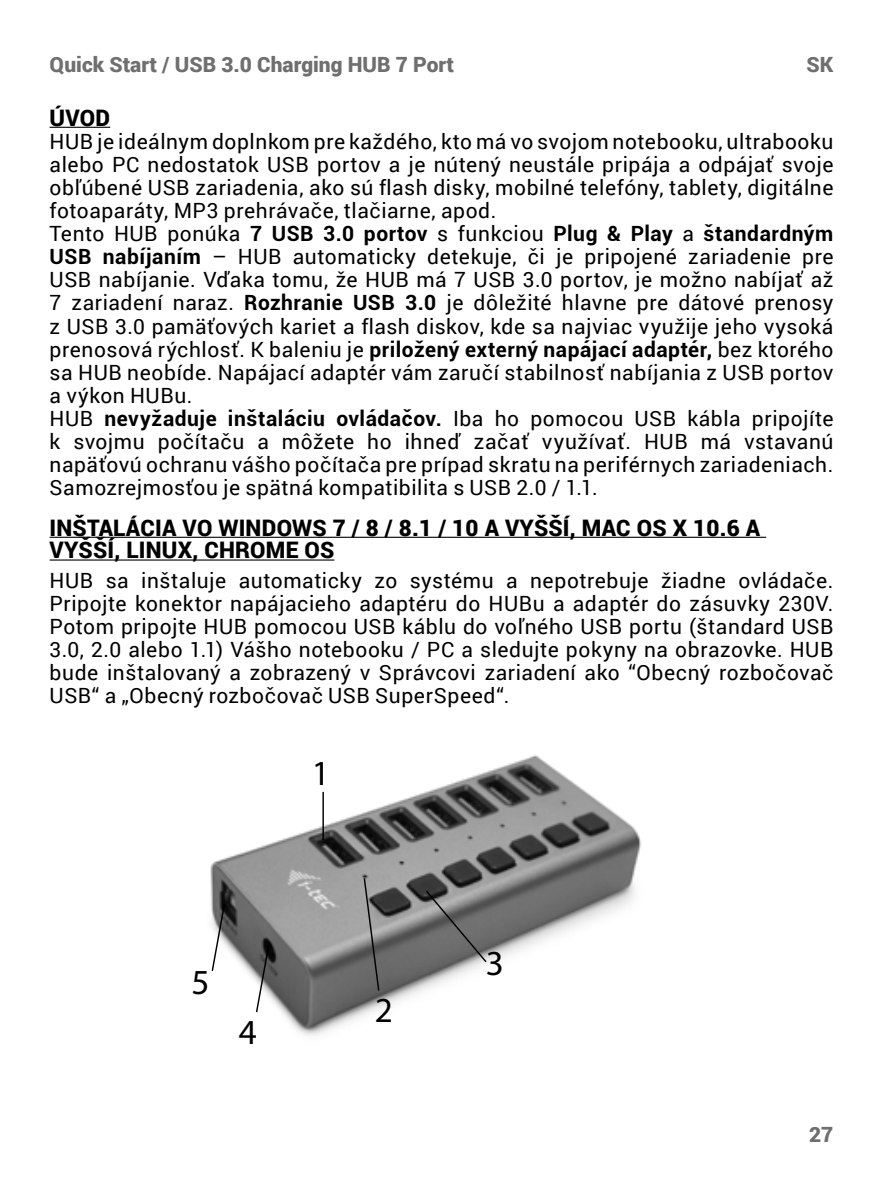
<style>
.page{position:relative;width:893px;height:1191px;background:#fff}
.page>*{position:absolute;margin:0;border:0;box-sizing:border-box;transform-origin:0 0}
.t1{font:35.35px "Myriad Pro";color:#000}
.t2{font:900 22.75px/22.8px "Roboto";letter-spacing:.01em;color:#000}
.t3{font:21px/23.1px "Roboto";letter-spacing:.025em;color:#000}
.t4{font:900 21px "Roboto";color:#706f6f}
.s1{font-weight:700}
</style>
<div class="page">
<hr style="left:50px;top:127px;width:60px;height:1px;background:#000">
<hr style="left:50px;top:536px;width:716px;height:2px;background:#000">
<hr style="left:50px;top:559px;width:284px;height:1px;background:#000">
<img style="left:210px;top:755px;width:432px;height:281px">
<hr style="left:322px;top:792px;width:2px;height:48px;background:#000">
<svg style="left:363px;top:876px;width:17px;height:116px;background:#757575"></svg>
<svg style="left:255px;top:943px;width:15px;height:70px"></svg>
<svg style="left:211px;top:902px;width:15px;height:70px"></svg>
<svg style="left:424px;top:889px;width:64px;height:75px;background:#727272"></svg>
<p class="t4" style="left:50px;top:49px;width:406px">Quick Start / USB 3.0 Charging HUB 7 Port</p>
<p class="t4" style="left:807px;top:49px;width:28px">SK</p>
<p class="t2" style="left:50px;top:105px;width:62px">ÚVOD</p>
<p class="t3" style="left:50px;top:129px;width:785px">HUB je ideálnym doplnkom pre každého, kto má vo svojom notebooku, ultrabooku alebo PC nedostatok USB portov a je nútený neustále pripája a odpájať svoje obľúbené USB zariadenia, ako sú flash disky, mobilné telefóny, tablety, digitálne fotoaparáty, MP3 prehrávače, tlačiarne, apod.<br>Tento HUB ponúka <span class="s1">7 USB 3.0 portov</span> s funkciou <span class="s1">Plug &amp; Play</span> a <span class="s1">štandardným USB nabíjaním</span> – HUB automaticky detekuje, či je pripojené zariadenie pre USB nabíjanie. Vďaka tomu, že HUB má 7 USB 3.0 portov, je možno nabíjať až 7 zariadení naraz. <span class="s1">Rozhranie USB 3.0</span> je dôležité hlavne pre dátové prenosy z USB 3.0 pamäťových kariet a flash diskov, kde sa najviac využije jeho vysoká prenosová rýchlosť. K baleniu je <span class="s1">priložený externý napájací adaptér,</span> bez ktorého sa HUB neobíde. Napájací adaptér vám zaručí stabilnosť nabíjania z USB portov a výkon HUBu.<br>HUB <span class="s1">nevyžaduje inštaláciu ovládačov.</span> Iba ho pomocou USB kábla pripojíte k svojmu počítaču a môžete ho ihneď začať využívať. HUB má vstavanú napäťovú ochranu vášho počítača pre prípad skratu na periférnych zariadeniach.<br>Samozrejmosťou je spätná kompatibilita s USB 2.0 / 1.1.</p>
<p class="t2" style="left:50px;top:515px;width:712px">INŠTALÁCIA VO WINDOWS 7 / 8 / 8.1 / 10 A VYŠŠÍ, MAC OS X 10.6 A<br>VYŠŠÍ, LINUX, CHROME OS</p>
<p class="t3" style="left:50px;top:568px;width:785px;text-align:justify">HUB sa inštaluje automaticky zo systému a nepotrebuje žiadne ovládače.<br>Pripojte konektor napájacieho adaptéru do HUBu a adaptér do zásuvky 230V.<br>Potom pripojte HUB pomocou USB káblu do voľného USB portu (štandard USB 3.0, 2.0 alebo 1.1) Vášho notebooku / PC a sledujte pokyny na obrazovke. HUB bude inštalovaný a zobrazený v Správcovi zariadení ako “Obecný rozbočovač USB“ a „Obecný rozbočovač USB SuperSpeed“.</p>
<h1 class="t1" style="left:312px;top:751px;width:20px">1</h1>
<h1 class="t1" style="left:191px;top:960px;width:20px">5</h1>
<h1 class="t1" style="left:239px;top:1009px;width:20px">4</h1>
<h1 class="t1" style="left:375px;top:988px;width:20px">2</h1>
<h1 class="t1" style="left:486px;top:941px;width:20px">3</h1>
<p class="t4" style="left:809px;top:1120px;width:26px">27</p>
</div>
